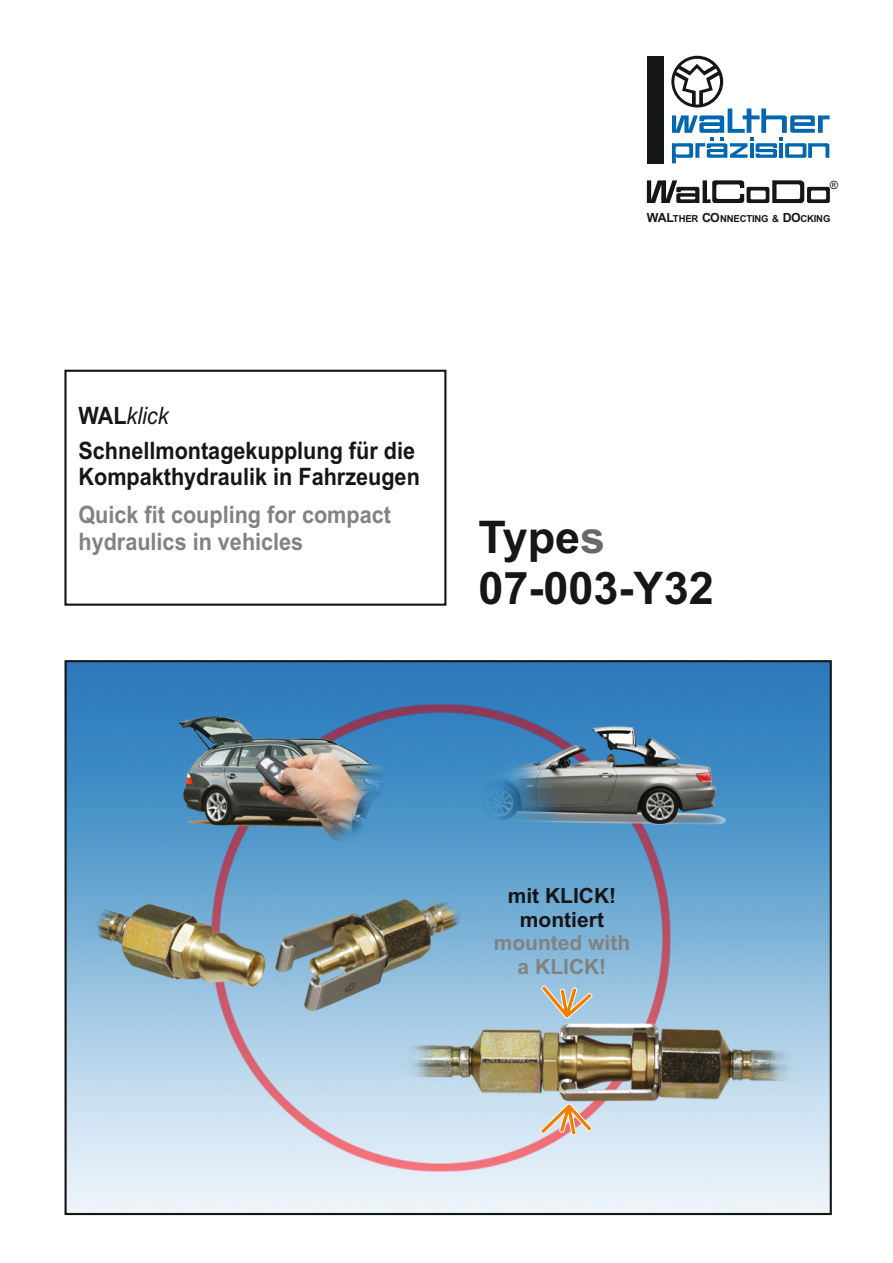
<style>
.page{position:relative;width:893px;height:1263px;background:#fff}
.page>*{position:absolute;margin:0;border:0;box-sizing:border-box;transform-origin:0 0}
.t1{font:700 45px/50.2px "Arial";color:#151616}
.t2{font:700 24px/34.5px "Arial";color:#151616;scale:.9 1}
.t3{font:700 24px/26.8px "Arial";color:#818281;scale:.9 1}
.t4{font:700 21px/23.4px "Arial";color:#818281;text-align:center}
.t5{font:700 21px/23.4px "Arial";color:#151616;text-align:center}
.t6{font:11.4px "Arial";color:#151616}
.t7{font:700 9.6px "Arial";letter-spacing:-.015em;color:#151616}
.s1{font-size:12.6px}
.s2{font-weight:400;font-style:italic}
.s3{color:#686868}
</style>
<div class="page">
<img style="left:68px;top:663px;width:761px;height:549px">
<div style="left:64px;top:370px;width:382px;height:236px;border:2px solid #151616"></div>
<svg style="left:541px;top:984px;width:53px;height:35px;background:#babeb7"></svg>
<svg style="left:540px;top:1103px;width:53px;height:32px;background:#e1beab"></svg>
<div style="left:647px;top:56px;width:17px;height:107px;background:#151616"></div>
<svg style="left:671px;top:56px;width:159px;height:107px"></svg>
<svg style="left:647px;top:180px;width:183px;height:23px"></svg>
<p class="t6" style="left:830px;top:181px;width:10px">®</p>
<p class="t7" style="left:647px;top:215px;width:185px"><span class="s1">WAL</span>THER <span class="s1">CO</span>NNECTING &amp; <span class="s1">DO</span>CKING</p>
<p class="t2" style="left:78px;top:401px;width:375px">WAL<span class="s2">klick<br></span>Schnellmontagekupplung für die</p>
<p class="t2" style="left:78px;top:462px;width:381px">Kompakthydraulik in Fahrzeugen</p>
<p class="t3" style="left:78px;top:504px;width:349px">Quick fit coupling for compact hydraulics in vehicles</p>
<h1 class="t1" style="left:479px;top:516px;width:237px">Type<span class="s3">s<br></span>07-003-Y32</h1>
<p class="t5" style="left:508px;top:886px;width:110px">mit KLICK! montiert</p>
<p class="t4" style="left:494px;top:933px;width:138px">mounted with a KLICK!</p>
</div>
